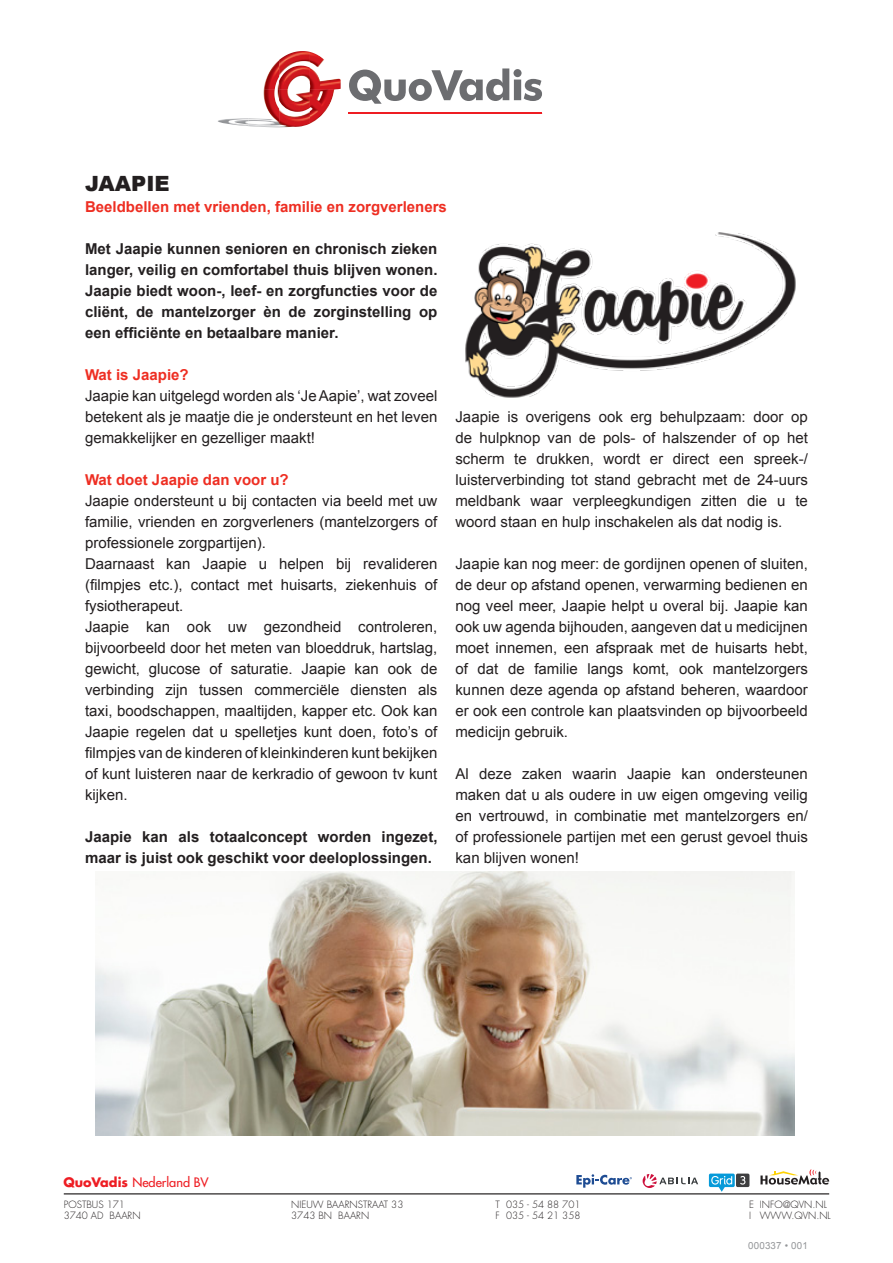
<style>
.page{position:relative;width:893px;height:1263px;background:#fff}
.page>*{position:absolute;margin:0;border:0;box-sizing:border-box;transform-origin:0 0}
.t1{font:900 21px "Arial";color:#231f20}
.t2{font:15px/21px "Arial";color:#231f20;text-align:justify}
.t3{font:700 15px/21px "Arial";color:#231f20;text-align:justify}
.t4{font:700 15px "Arial";color:#ee2e22}
.t5{font:500 12.75px "Futura Std";color:#ee1d23}
.t6{font:300 9.75px/11.7px "Futura Std";color:#231f20}
.t7{font:9.75px "Arial";letter-spacing:.02em;color:#939598}
.s1{font-weight:700}
</style>
<div class="page">
<img style="left:465px;top:232px;width:331px;height:166px">
<img style="left:96px;top:871px;width:698px;height:264px">
<hr style="left:64px;top:1193px;width:765px;height:1px;background:#231f20">
<svg style="left:576px;top:1174px;width:56px;height:14px"></svg>
<svg style="left:736px;top:1173px;width:13px;height:14px"></svg>
<svg style="left:709px;top:1173px;width:36px;height:19px"></svg>
<svg style="left:760px;top:1169px;width:69px;height:15px"></svg>
<svg style="left:643px;top:1174px;width:55px;height:14px"></svg>
<img style="left:264px;top:63px;width:12px;height:26px">
<img style="left:282px;top:51px;width:16px;height:7px">
<img style="left:310px;top:60px;width:14px;height:7px">
<img style="left:218px;top:120px;width:30px;height:6px">
<img style="left:248px;top:89px;width:31px;height:36px">
<img style="left:289px;top:89px;width:21px;height:13px">
<img style="left:310px;top:89px;width:28px;height:35px">
<hr style="left:349px;top:113px;width:193px;height:1px;background:#ee1d23">
<svg style="left:349px;top:68px;width:193px;height:36px"></svg>
<h1 class="t1" style="left:85px;top:168px;width:86px">JAAPIE</h1>
<p class="t4" style="left:85px;top:197px;width:363px">Beeldbellen met vrienden, familie en zorgverleners</p>
<p class="t3" style="left:85px;top:239px;width:354px">Met Jaapie kunnen senioren en chronisch zieken langer, veilig en comfortabel thuis blijven wonen.<br>Jaapie biedt woon-, leef- en zorgfuncties voor de cliënt, de mantelzorger èn de zorginstelling op een efficiënte en betaalbare manier.</p>
<p class="t4" style="left:85px;top:365px;width:105px">Wat is Jaapie?</p>
<p class="t2" style="left:85px;top:385px;width:354px">Jaapie kan uitgelegd worden als ‘Je Aapie’, wat zoveel betekent als je maatje die je ondersteunt en het leven gemakkelijker en gezelliger maakt!</p>
<p class="t4" style="left:85px;top:470px;width:205px">Wat doet Jaapie dan voor u?</p>
<p class="t2" style="left:85px;top:490px;width:354px;text-align:left">Jaapie ondersteunt u bij contacten via beeld met uw familie, vrienden en zorgverleners (mantelzorgers of professionele zorgpartijen).<br>Daarnaast kan Jaapie u helpen bij revalideren (filmpjes etc.), contact met huisarts, ziekenhuis of fysiotherapeut.<br>Jaapie kan ook uw gezondheid controleren, bijvoorbeeld door het meten van bloeddruk, hartslag, gewicht, glucose of saturatie. Jaapie kan ook de verbinding zijn tussen commerciële diensten als taxi, boodschappen, maaltijden, kapper etc. Ook kan Jaapie regelen dat u spelletjes kunt doen, foto’s of filmpjes van de kinderen of kleinkinderen kunt bekijken of kunt luisteren naar de kerkradio of gewoon tv kunt kijken.</p>
<p class="t3" style="left:85px;top:827px;width:354px">Jaapie kan als totaalconcept worden ingezet, maar is juist ook geschikt voor deeloplossingen.</p>
<p class="t2" style="left:455px;top:406px;width:354px">Jaapie is overigens ook erg behulpzaam: door op de hulpknop van de pols- of halszender of op het scherm te drukken, wordt er direct een spreek-/ luisterverbinding tot stand gebracht met de 24-uurs meldbank waar verpleegkundigen zitten die u te woord staan en hulp inschakelen als dat nodig is.</p>
<p class="t2" style="left:455px;top:553px;width:354px">Jaapie kan nog meer: de gordijnen openen of sluiten, de deur op afstand openen, verwarming bedienen en nog veel meer, Jaapie helpt u overal bij. Jaapie kan ook uw agenda bijhouden, aangeven dat u medicijnen moet innemen, een afspraak met de huisarts hebt, of dat de familie langs komt, ook mantelzorgers kunnen deze agenda op afstand beheren, waardoor er ook een controle kan plaatsvinden op bijvoorbeeld medicijn gebruik.</p>
<p class="t2" style="left:455px;top:763px;width:354px">Al deze zaken waarin Jaapie kan ondersteunen maken dat u als oudere in uw eigen omgeving veilig en vertrouwd, in combinatie met mantelzorgers en/ of professionele partijen met een gerust gevoel thuis kan blijven wonen!</p>
<p class="t5" style="left:63px;top:1174px;width:147px"><span class="s1">QuoVadis</span> Nederland BV</p>
<p class="t6" style="left:64px;top:1198px;width:78px">POSTBUS 171<br>3740 AD BAARN</p>
<p class="t6" style="left:291px;top:1198px;width:43px">NIEUW BAARN</p>
<p class="t6" style="left:291px;top:1198px;width:114px;text-indent:66px">STRAAT 33<br>3743 BN BAARN</p>
<p class="t6" style="left:495px;top:1198px;width:87px">T 035 - 54 88 701<br>F 035 - 54 21 358</p>
<p class="t6" style="left:749px;top:1198px;width:83px">E INFO@QVN.N L<br>I WWW.QVN.N L</p>
<p class="t7" style="left:748px;top:1239px;width:61px">000337 • 001</p>
</div>
